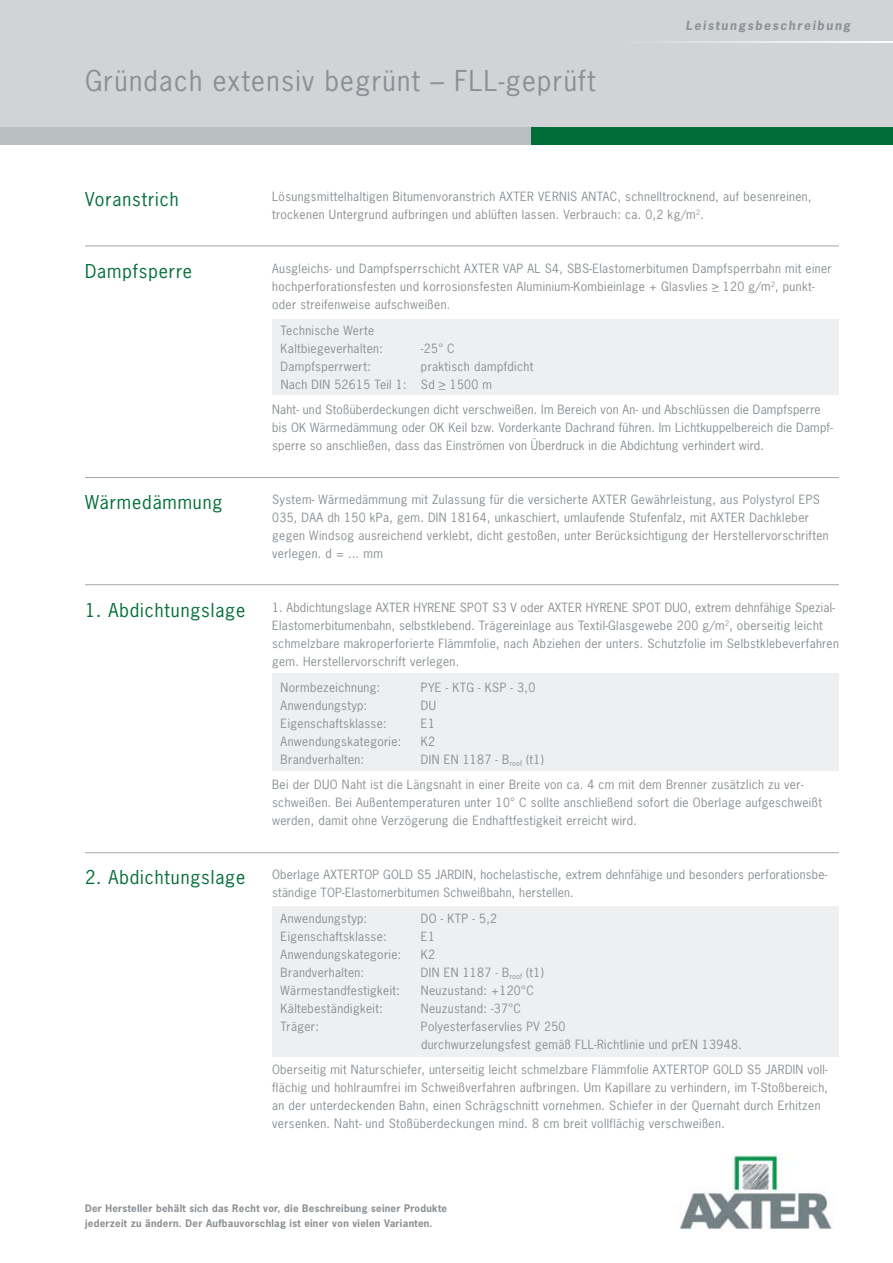
<style>
.page{position:relative;width:893px;height:1263px;background:#fff}
.page>*{position:absolute;margin:0;border:0;box-sizing:border-box;transform-origin:0 0}
.t1{font:27px "News Gothic";letter-spacing:.05em;color:#8a9094}
.t2{font:18px "News Gothic";letter-spacing:.05em;color:#006e38}
.t3{font:12px/18px "News Gothic";letter-spacing:.03em;color:#8a9094}
.t4{font:italic 700 12px "News Gothic";letter-spacing:.15em;color:#8a9094}
.t5{font:700 9.75px/15px "News Gothic";letter-spacing:.03em;color:#8a9094}
.s1{font-family:"Times New Roman";font-weight:700}
</style>
<div class="page">
<div style="left:272px;top:320px;width:567px;height:75px;background:#eeeff0"></div>
<div style="left:272px;top:906px;width:567px;height:150px;background:#eeeff0"></div>
<div style="left:272px;top:673px;width:567px;height:97px;background:#eeeff0"></div>
<div style="left:0;top:0;width:893px;height:128px;background:#d1d4d7"></div>
<svg style="left:684px;top:41px;width:209px;height:2px"></svg>
<div style="left:0;top:128px;width:531px;height:17px;background:#b9bec1"></div>
<div style="left:531px;top:128px;width:362px;height:17px;background:#006e38"></div>
<img style="left:679px;top:1153px;width:154px;height:77px">
<hr style="left:85px;top:246px;width:754px;height:1px;background:#a2a7ab">
<hr style="left:85px;top:477px;width:754px;height:1px;background:#a2a7ab">
<hr style="left:85px;top:584px;width:754px;height:1px;background:#a2a7ab">
<hr style="left:85px;top:852px;width:754px;height:1px;background:#a2a7ab">
<h1 class="t1" style="left:85px;top:64px;width:512px">Gründach extensiv begrünt – FLL-geprüft</h1>
<p class="t4" style="left:686px;top:17px;width:166px">Leistungsbeschreibung</p>
<h2 class="t2" style="left:85px;top:187px;width:95px">Voranstrich</h2>
<p class="t3" style="left:272px;top:187px;width:541px">Lösungsmittelhaltigen Bitumenvoranstrich AXTER VERNIS ANTAC, schnelltrocknend, auf besenreinen, trockenen Untergrund aufbringen und ablüften lassen. Verbrauch: ca. 0,2 kg/m<sup>2</sup>.</p>
<h2 class="t2" style="left:85px;top:259px;width:109px">Dampfsperre</h2>
<p class="t3" style="left:272px;top:259px;width:561px">Ausgleichs- und Dampfsperrschicht AXTER VAP AL S4, SBS-Elastomerbitumen Dampfsperrbahn mit einer hochperforationsfesten und korrosionsfesten Aluminium-Kombieinlage + Glasvlies <span class="s1">≥</span> 120 g/m<sup>2</sup>, punkt&shy;oder streifenweise aufschweißen.</p>
<p class="t3" style="left:281px;top:321px;width:104px">Technische Werte<br>Kaltbiegeverhalten:</p>
<p class="t3" style="left:421px;top:339px;width:35px">-25° C</p>
<p class="t3" style="left:281px;top:357px;width:254px;text-indent:140px">praktisch dampfdicht<br>Nach DIN 52615 Teil 1: Sd <span class="s1">≥</span> 1500 m</p>
<p class="t3" style="left:272px;top:400px;width:562px">Naht- und Stoßüberdeckungen dicht verschweißen. Im Bereich von An- und Abschlüssen die Dampfsperre bis OK Wärmedämmung oder OK Keil bzw. Vorderkante Dachrand führen. Im Lichtkuppelbereich die Dampf&shy;sperre so anschließen, dass das Einströmen von Überdruck in die Abdichtung verhindert wird.</p>
<p class="t3" style="left:281px;top:357px;width:92px">Dampfsperrwert:</p>
<h2 class="t2" style="left:85px;top:491px;width:139px">Wärmedämmung</h2>
<p class="t3" style="left:272px;top:490px;width:558px">System- Wärmedämmung mit Zulassung für die versicherte AXTER Gewährleistung, aus Polystyrol EPS 035, DAA dh 150 kPa, gem. DIN 18164, unkaschiert, umlaufende Stufenfalz, mit AXTER Dachkleber gegen Windsog ausreichend verklebt, dicht gestoßen, unter Berücksichtigung der Herstellervorschriften verlegen. d = ... mm</p>
<h2 class="t2" style="left:85px;top:598px;width:162px">1. Abdichtungslage</h2>
<p class="t3" style="left:272px;top:598px;width:568px">1. Abdichtungslage AXTER HYRENE SPOT S3 V oder AXTER HYRENE SPOT DUO, extrem dehnfähige Spezial-Elastomerbitumenbahn, selbstklebend. Trägereinlage aus Textil-Glasgewebe 200 g/m<sup>2</sup>, oberseitig leicht schmelzbare makroperforierte Flämmfolie, nach Abziehen der unters. Schutzfolie im Selbstklebeverfahren gem. Herstellervorschrift verlegen.</p>
<p class="t3" style="left:281px;top:678px;width:101px">Normbezeichnung:</p>
<p class="t3" style="left:421px;top:678px;width:116px">PYE - KTG - KSP - 3,0</p>
<p class="t3" style="left:281px;top:696px;width:88px">Anwendungstyp:</p>
<p class="t3" style="left:421px;top:696px;width:17px">DU</p>
<p class="t3" style="left:281px;top:714px;width:108px">Eigenschaftsklasse:</p>
<p class="t3" style="left:421px;top:714px;width:15px">E1</p>
<p class="t3" style="left:281px;top:732px;width:122px">Anwendungskategorie:</p>
<p class="t3" style="left:421px;top:732px;width:16px">K2</p>
<p class="t3" style="left:281px;top:750px;width:85px">Brandverhalten:</p>
<p class="t3" style="left:272px;top:746px;width:533px;line-height:25.5px;text-indent:149px">DIN EN 1187 - B<sub>roof</sub> (t1)<br>Bei der DUO Naht ist die Längsnaht in einer Breite von ca. 4 cm mit dem Brenner zusätzlich zu ver-</p>
<p class="t3" style="left:272px;top:793px;width:551px">schweißen. Bei Außentemperaturen unter 10° C sollte anschließend sofort die Oberlage aufgeschweißt werden, damit ohne Verzögerung die Endhaftfestigkeit erreicht wird.</p>
<h2 class="t2" style="left:85px;top:866px;width:162px">2. Abdichtungslage</h2>
<p class="t3" style="left:272px;top:865px;width:557px">Oberlage AXTERTOP GOLD S5 JARDIN, hochelastische, extrem dehnfähige und besonders perforationsbe&shy;ständige TOP-Elastomerbitumen Schweißbahn, herstellen.</p>
<p class="t3" style="left:281px;top:909px;width:88px">Anwendungstyp:</p>
<p class="t3" style="left:421px;top:909px;width:78px">DO - KTP - 5,2</p>
<p class="t3" style="left:281px;top:927px;width:108px">Eigenschaftsklasse:</p>
<p class="t3" style="left:421px;top:927px;width:15px">E1</p>
<p class="t3" style="left:281px;top:945px;width:122px">Anwendungskategorie:</p>
<p class="t3" style="left:421px;top:945px;width:16px">K2</p>
<p class="t3" style="left:281px;top:963px;width:85px">Brandverhalten:</p>
<p class="t3" style="left:421px;top:963px;width:124px">DIN EN 1187 - B<sub>roof</sub> (t1)</p>
<p class="t3" style="left:281px;top:981px;width:121px">Wärmestandfestigkeit:</p>
<p class="t3" style="left:421px;top:981px;width:114px">Neuzustand: +120°C</p>
<p class="t3" style="left:281px;top:999px;width:104px">Kältebeständigkeit:</p>
<p class="t3" style="left:421px;top:999px;width:102px">Neuzustand: -37°C</p>
<p class="t3" style="left:281px;top:1017px;width:40px">Träger:</p>
<p class="t3" style="left:421px;top:1017px;width:322px">Polyesterfaservlies PV 250<br>durchwurzelungsfest gemäß FLL-Richtlinie und prEN 13948.</p>
<p class="t3" style="left:272px;top:1060px;width:557px">Oberseitig mit Naturschiefer, unterseitig leicht schmelzbare Flämmfolie AXTERTOP GOLD S5 JARDIN voll&shy;flächig und hohlraumfrei im Schweißverfahren aufbringen. Um Kapillare zu verhindern, im T-Stoßbereich, an der unterdeckenden Bahn, einen Schrägschnitt vornehmen. Schiefer in der Quernaht durch Erhitzen versenken. Naht- und Stoßüberdeckungen mind. 8 cm breit vollflächig verschweißen.</p>
<p class="t5" style="left:85px;top:1200px;width:364px">Der Hersteller behält sich das Recht vor, die Beschreibung seiner Produkte jederzeit zu ändern. Der Aufbauvorschlag ist einer von vielen Varianten.</p>
</div>
